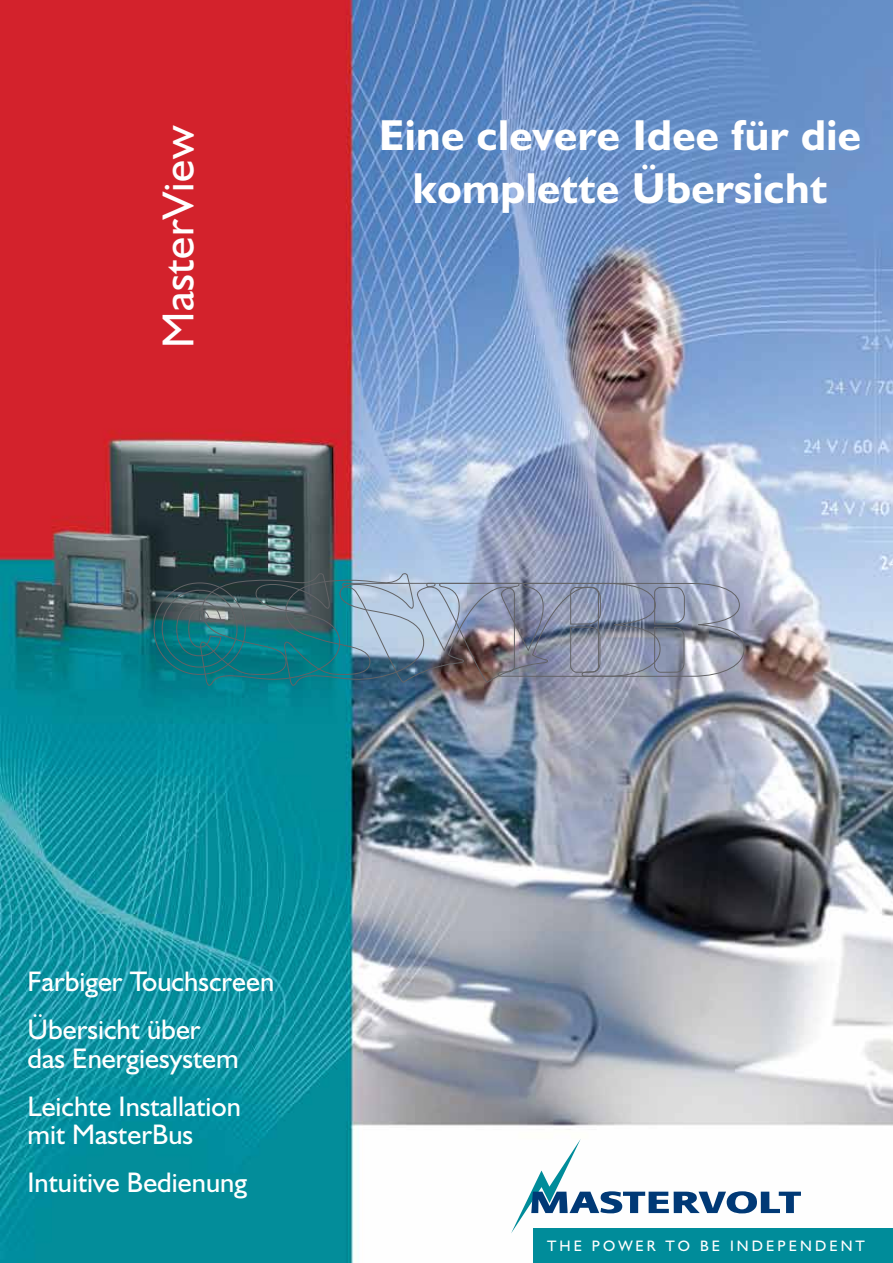
<style>
.page{position:relative;width:893px;height:1263px;background:#fff}
.page>*{position:absolute;margin:0;border:0;box-sizing:border-box;transform-origin:0 0}
.t1{font:45px "Humanist 521 BT";letter-spacing:.01em;color:#fff}
.t2{font:700 43.5px/52.5px "Humanist 521 BT";letter-spacing:.01em;color:#fff;text-align:center}
.t3{font:28.5px/48px "Humanist 521 BT";color:#fff}
.t4{font:15.3px "Humanist 521 BT";letter-spacing:.2em;color:#fff}
</style>
<div class="page">
<img style="left:0;top:0;width:893px;height:1263px">
<svg style="left:511px;top:1139px;width:290px;height:94px"></svg>
<div style="left:533px;top:1229px;width:360px;height:34px;background:#008c9a"></div>
<svg style="left:661px;top:573px;width:84px;height:115px;background:#9ea3b6"></svg>
<svg style="left:154px;top:582px;width:35px;height:93px;background:#1f6369"></svg>
<img style="left:189px;top:573px;width:472px;height:115px">
<h1 class="t1" style="left:151px;top:348px;width:224px;rotate:-90deg">MasterView</h1>
<h2 class="t2" style="left:379px;top:108px;width:483px">Eine clevere Idee für die komplette Übersicht</h2>
<p class="t3" style="left:27px;top:957px;width:248px">Farbiger Touchscreen<br>Übersicht über</p>
<p class="t3" style="left:27px;top:1033px;width:215px">das Energiesystem<br>Leichte Installation</p>
<p class="t3" style="left:27px;top:1110px;width:221px">mit MasterBus<br>Intuitive Bedienung</p>
<p class="t4" style="left:547px;top:1236px;width:319px">THE POWER TO BE INDEPENDENT</p>
</div>
